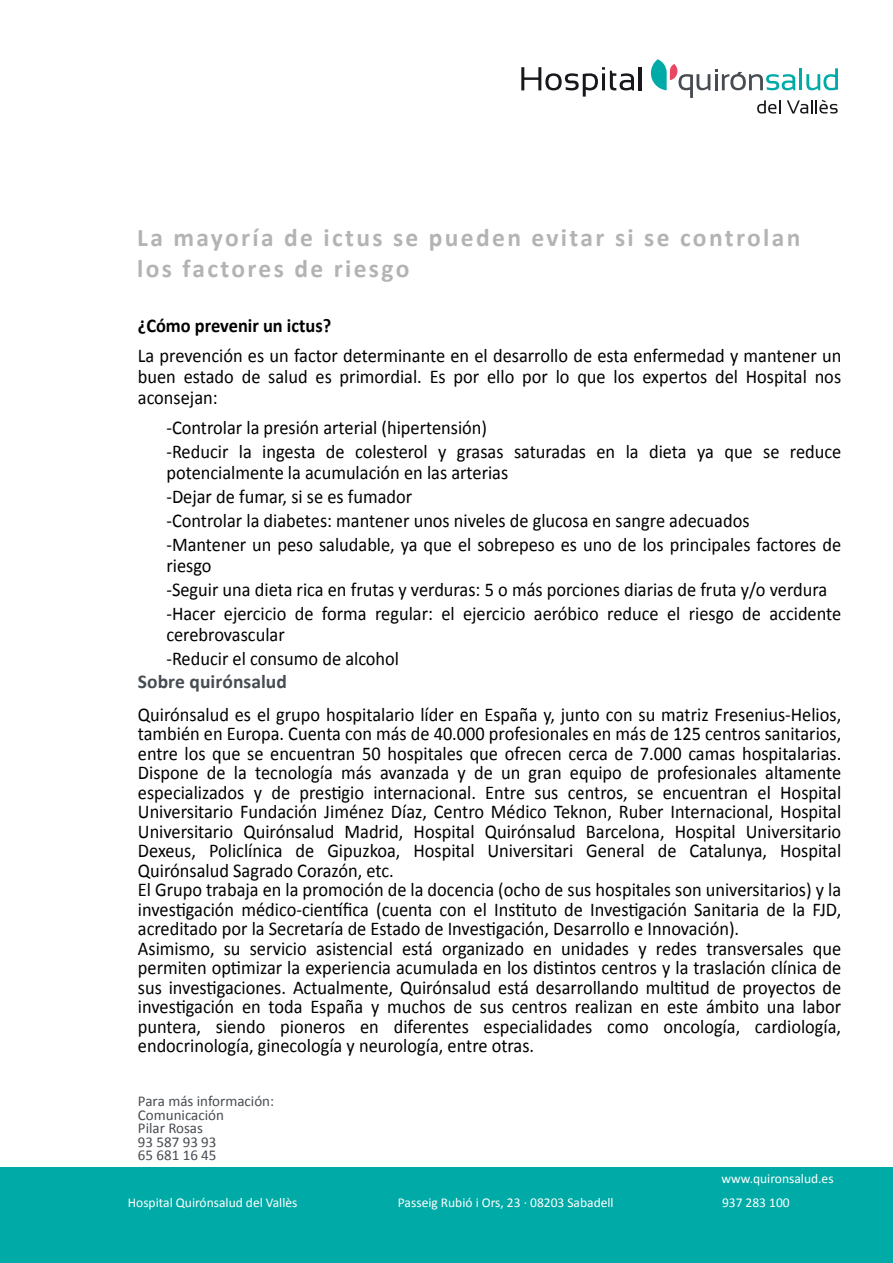
<style>
.page{position:relative;width:893px;height:1263px;background:#fff}
.page>*{position:absolute;margin:0;border:0;box-sizing:border-box;transform-origin:0 0}
.t1{font:700 25.5px/31.5px "Calibri";letter-spacing:.09em;color:rgb(0 0 0/.3)}
.t2{font:19.5px/19.5px "Calibri";color:#000;scale:.94 1}
.t3{font:700 19.5px "Calibri";color:#000;scale:.94 1}
.t4{font:700 19.5px "Calibri";letter-spacing:.005em;color:#474c52}
.t5{font:15px/13.5px "Calibri";color:#474c52}
.t6{font:13.5px "Calibri";color:#fff}
</style>
<div class="page">
<div style="left:0;top:1167px;width:893px;height:96px;background:#00aaa6"></div>
<svg style="left:521px;top:67px;width:113px;height:30px"></svg>
<hr style="left:639px;top:67px;width:3px;height:23px;background:#1a171c">
<svg style="left:651px;top:59px;width:187px;height:55px"></svg>
<h1 class="t1" style="left:137px;top:221px;width:665px">La mayoría de ictus se pueden evitar si se controlan los factores de riesgo</h1>
<p class="t3" style="left:138px;top:313px;width:207px">¿Cómo prevenir un ictus?</p>
<p class="t2" style="left:138px;top:345px;width:750px;line-height:21px;text-align:justify">La prevención es un factor determinante en el desarrollo de esta enfermedad y mantener un buen estado de salud es primordial. Es por ello por lo que los expertos del Hospital nos aconsejan:</p>
<p class="t2" style="left:166px;top:416px;width:720px;line-height:24px">-Controlar la presión arterial (hipertensión)<br>-Reducir la ingesta de colesterol y grasas saturadas en la dieta ya que se reduce</p>
<p class="t2" style="left:166px;top:461px;width:719px;line-height:24px">potencialmente la acumulación en las arterias<br>-Dejar de fumar, si se es fumador<br>-Controlar la diabetes: mantener unos niveles de glucosa en sangre adecuados<br>-Mantener un peso saludable, ya que el sobrepeso es uno de los principales factores de</p>
<p class="t2" style="left:166px;top:554px;width:719px;line-height:24px">riesgo<br>-Seguir una dieta rica en frutas y verduras: 5 o más porciones diarias de fruta y/o verdura -Hacer ejercicio de forma regular: el ejercicio aeróbico reduce el riesgo de accidente</p>
<p class="t2" style="left:166px;top:623px;width:249px;line-height:24px">cerebrovascular<br>-Reducir el consumo de alcohol</p>
<p class="t4" style="left:138px;top:669px;width:151px">Sobre quirónsalud</p>
<p class="t2" style="left:138px;top:705px;width:750px">Quirónsalud es el grupo hospitalario líder en España y, junto con su matriz Fresenius-Helios, también en Europa. Cuenta con más de 40.000 profesionales en más de 125 centros sanitarios, entre los que se encuentran 50 hospitales que ofrecen cerca de 7.000 camas hospitalarias.<br>Dispone de la tecnología más avanzada y de un gran equipo de profesionales altamente especializados y de prestigio internacional. Entre sus centros, se encuentran el Hospital Universitario Fundación Jiménez Díaz, Centro Médico Teknon, Ruber Internacional, Hospital Universitario Quirónsalud Madrid, Hospital Quirónsalud Barcelona, Hospital Universitario Dexeus, Policlínica de Gipuzkoa, Hospital Universitari General de Catalunya, Hospital Quirónsalud Sagrado Corazón, etc.<br>El Grupo trabaja en la promoción de la docencia (ocho de sus hospitales son universitarios) y la investigación médico-científica (cuenta con el Instituto de Investigación Sanitaria de la FJD, acreditado por la Secretaría de Estado de Investigación, Desarrollo e Innovación).<br>Asimismo, su servicio asistencial está organizado en unidades y redes transversales que permiten optimizar la experiencia acumulada en los distintos centros y la traslación clínica de sus investigaciones. Actualmente, Quirónsalud está desarrollando multitud de proyectos de investigación en toda España y muchos de sus centros realizan en este ámbito una labor puntera, siendo pioneros en diferentes especialidades como oncología, cardiología, endocrinología, ginecología y neurología, entre otras.</p>
<p class="t5" style="left:138px;top:1094px;width:138px">Para más información:<br>Comunicación<br>Pilar Rosas<br>93 587 93 93<br>65 681 16 45</p>
<p class="t6" style="left:721px;top:1170px;width:114px">www.quironsalud.es</p>
<p class="t6" style="left:128px;top:1194px;width:171px">Hospital Quirónsalud del Vallès</p>
<p class="t6" style="left:398px;top:1194px;width:217px">Passeig Rubió i Ors, 23 · 08203 Sabadell</p>
<p class="t6" style="left:722px;top:1194px;width:69px">937 283 100</p>
</div>
